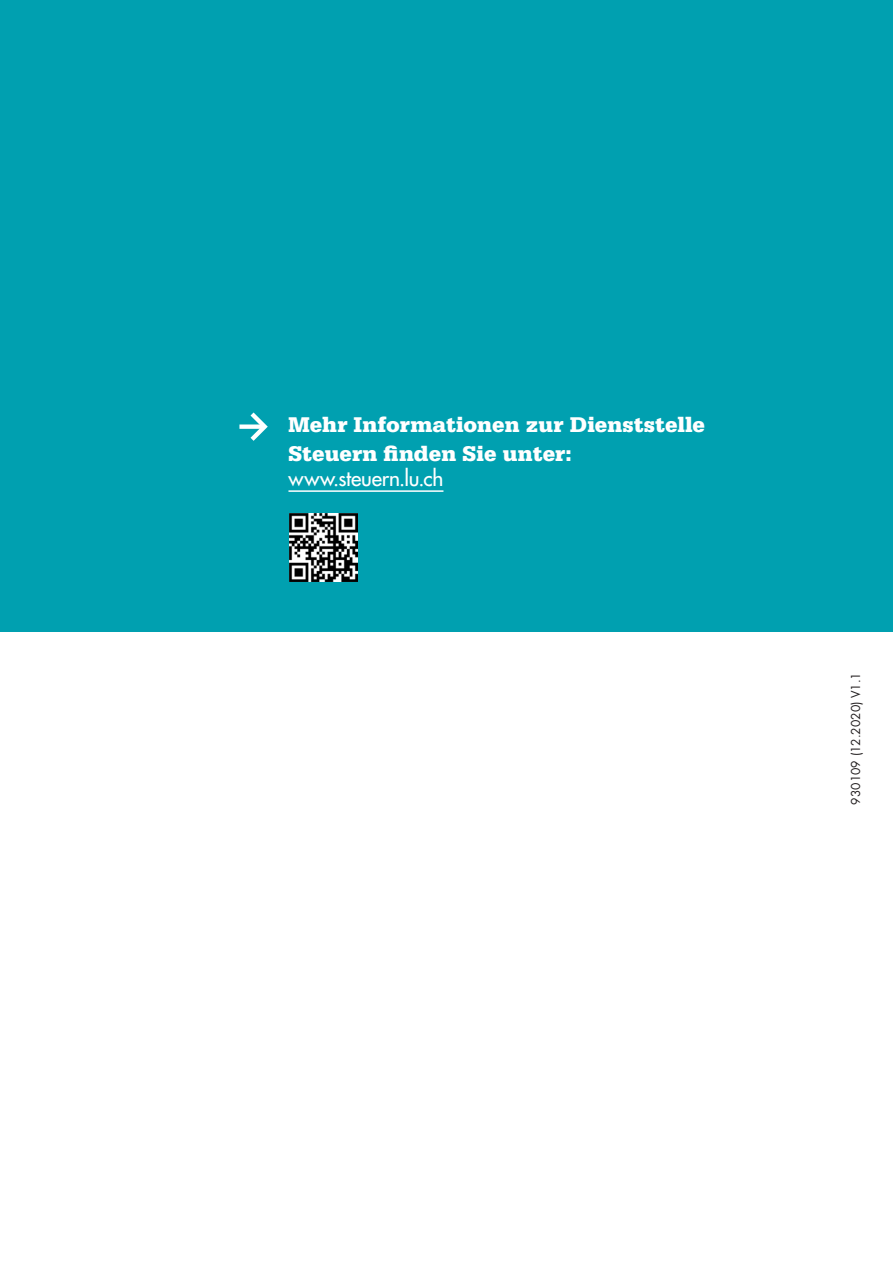
<style>
.page{position:relative;width:893px;height:1263px;background:#fff}
.page>*{position:absolute;margin:0;border:0;box-sizing:border-box;transform-origin:0 0}
.Lead_medium_schwarz{font:900 22.5px/28.5px "Serifa Std";color:#fff}
.Grundtext{font:500 21px "Futura Std";letter-spacing:-.005em;color:#fff}
.Grundtext-2{font:12px "Futura Std";color:#231f20}
</style>
<div class="page">
<div style="left:0;top:0;width:893px;height:631px;background:#00a0b0"></div>
<hr style="left:288px;top:490px;width:155px;height:2px;background:#fff">
<svg style="left:250px;top:412px;width:18px;height:29px"></svg>
<div style="left:239px;top:424px;width:25px;height:5px;background:#fff"></div>
<img style="left:289px;top:513px;width:68px;height:68px">
<p class="Lead_medium_schwarz" style="left:288px;top:410px;width:418px">Mehr Informationen zur Dienststelle<br>Steuern finden Sie unter:</p>
<p class="Grundtext" style="left:288px;top:465px;width:156px">www.steuern.lu.ch</p>
<p class="Grundtext-2" style="left:848px;top:804px;width:133px;rotate:-90deg">930109 (12.2020) V1.1</p>
</div>
